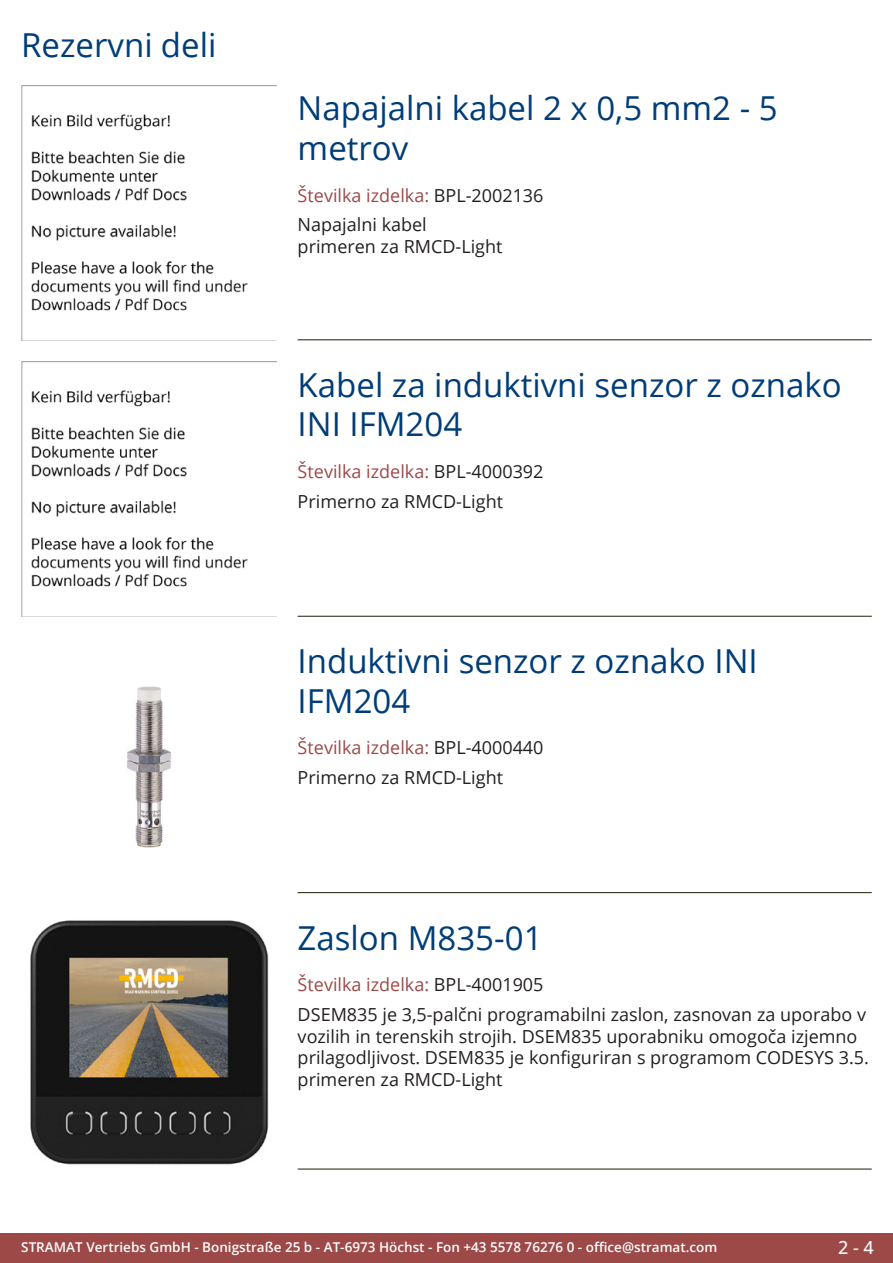
<style>
.page{position:relative;width:893px;height:1263px;background:#fff}
.page>*{position:absolute;margin:0;border:0;box-sizing:border-box;transform-origin:0 0}
.Produkttitel{font:33px/39.6px "Open Sans";color:#003d78}
.RastTitel{font:33px "Open Sans";color:#003d78}
.Beschreibung_Text{font:18px/21.6px "Open Sans";color:#231f20}
.TechDaten_Überschrif{font:18px "Open Sans";color:#9c4948}
.t1{font:500 18px "Open Sans";color:#fff}
.t2{font:600 13.5px "Open Sans";color:#fff}
.s1{color:#231f20}
</style>
<div class="page">
<div style="left:0;top:1233px;width:893px;height:30px;background:#9c4948"></div>
<hr style="left:298px;top:340px;width:574px;height:1px;background:#201d08">
<hr style="left:298px;top:616px;width:574px;height:1px;background:#201d08">
<hr style="left:298px;top:892px;width:574px;height:1px;background:#201d08">
<hr style="left:298px;top:1169px;width:574px;height:1px;background:#201d08">
<img style="left:21px;top:85px;width:255px;height:255px">
<img style="left:21px;top:361px;width:255px;height:256px">
<img style="left:127px;top:686px;width:45px;height:162px">
<img style="left:30px;top:920px;width:239px;height:245px">
<p class="RastTitel" style="left:21px;top:22px;width:197px">Rezervni deli</p>
<p class="Produkttitel" style="left:298px;top:88px;width:482px">Napajalni kabel 2 x 0,5 mm2 - 5 metrov</p>
<p class="TechDaten_Überschrif" style="left:298px;top:183px;width:247px">Številka izdelka: <span class="s1">BPL-2002136</span></p>
<p class="Beschreibung_Text" style="left:298px;top:214px;width:206px">Napajalni kabel primeren za RMCD-Light</p>
<p class="Produkttitel" style="left:298px;top:364px;width:546px">Kabel za induktivni senzor z oznako<br>INI IFM204</p>
<p class="TechDaten_Überschrif" style="left:298px;top:459px;width:247px">Številka izdelka: <span class="s1">BPL-4000392</span></p>
<p class="Beschreibung_Text" style="left:298px;top:490px;width:207px">Primerno za RMCD-Light</p>
<p class="Produkttitel" style="left:298px;top:640px;width:462px">Induktivni senzor z oznako INI<br>IFM204</p>
<p class="TechDaten_Überschrif" style="left:298px;top:735px;width:247px">Številka izdelka: <span class="s1">BPL-4000440</span></p>
<p class="Beschreibung_Text" style="left:298px;top:766px;width:207px">Primerno za RMCD-Light</p>
<p class="Produkttitel" style="left:298px;top:917px;width:246px">Zaslon M835-01</p>
<p class="TechDaten_Überschrif" style="left:298px;top:972px;width:247px">Številka izdelka: <span class="s1">BPL-4001905</span></p>
<p class="Beschreibung_Text" style="left:298px;top:1003px;width:573px">DSEM835 je 3,5-palčni programabilni zaslon, zasnovan za uporabo v vozilih in terenskih strojih. DSEM835 uporabniku omogoča izjemno prilagodljivost. DSEM835 je konfiguriran s programom CODESYS 3.5. primeren za RMCD-Light</p>
<p class="t2" style="left:21px;top:1238px;width:698px">STRAMAT Vertriebs GmbH - Bonigstraße 25 b - AT-6973 Höchst - Fon +43 5578 76276 0 - office@stramat.com</p>
<p class="t1" style="left:838px;top:1234px;width:37px">2 - 4</p>
</div>
